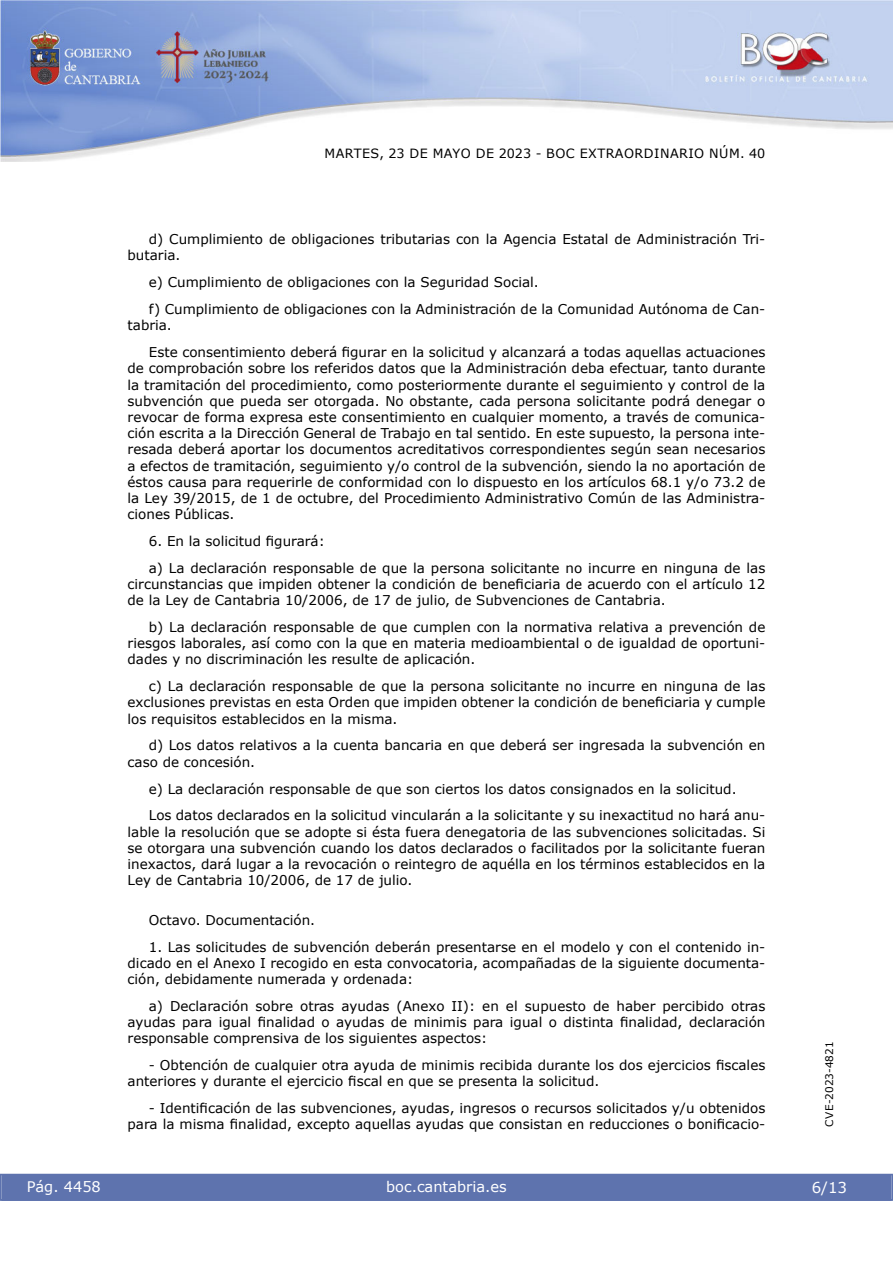
<style>
.page{position:relative;width:893px;height:1263px;background:#fff}
.page>*{position:absolute;margin:0;border:0;box-sizing:border-box;transform-origin:0 0}
.t1{font:15px "Verdana 2";color:#fff}
.t2{font:14.55px "Verdana 2";color:#fff}
.inicio_de_parrafo{font:13.5px/16.2px "Verdana 2";color:#000;text-align:justify}
.inicio_de_parrafo-2{font:13.5px/16.2px "Verdana";color:#000}
.t3{font:12.75px "Verdana 2";letter-spacing:.035em;color:#000}
.t4{font:10.5px "Verdana 2";color:#000}
.s1{font-family:"Verdana 2"}
.s2{font-family:"Verdana"}
</style>
<div class="page">
<img style="left:0;top:0;width:893px;height:161px">
<div style="left:1px;top:1174px;width:890px;height:27px;background:#5e73ae"></div>
<p class="t3" style="left:324px;top:144px;width:442px">MARTES, 23 DE MAYO DE 2023 - BOC EXTRAORDINARIO NÚM. 40</p>
<p class="inicio_de_parrafo-2" style="left:128px;top:231px;width:639px;text-indent:21px">d) Cumplimiento de obligaciones tributarias con la Agencia Estatal de Administración Tri&shy;<span class="s1">butaria.</span></p>
<p class="inicio_de_parrafo-2" style="left:149px;top:274px;width:391px">e) Cumplimiento de obligaciones con la Seguridad Social.</p>
<p class="inicio_de_parrafo-2" style="left:128px;top:301px;width:639px;text-indent:21px">f) Cumplimiento de obligaciones con la Administración de la Comunidad Autónoma de Can&shy;<span class="s1">tabria.</span></p>
<p class="inicio_de_parrafo" style="left:128px;top:344px;width:639px;text-indent:21px"><span class="s2">Este consentimiento deberá figurar en la solicitud y alcanzará a todas aquellas actuaciones </span>de comprobación sobre los referidos datos que la Administración deba efectuar, tanto durante la tramitación del procedimiento, como posteriormente durante el seguimiento y control de la subvención que pueda ser otorgada. No obstante, cada persona solicitante podrá denegar o revocar de forma expresa este consentimiento en cualquier momento, a través de comunica&shy;ción escrita a la Dirección General de Trabajo en tal sentido. En este supuesto, la persona inte&shy;resada deberá aportar los documentos acreditativos correspondientes según sean necesarios a efectos de tramitación, seguimiento y/o control de la subvención, siendo la no aportación de éstos causa para requerirle de conformidad con lo dispuesto en los artículos 68.1 y/o 73.2 de <span class="s2">la Ley 39/2015, de 1 de octubre, del Procedimiento Administrativo Común de las Administra&shy;</span>ciones Públicas.</p>
<p class="inicio_de_parrafo-2" style="left:149px;top:533px;width:178px">6. En la solicitud figurará:</p>
<p class="inicio_de_parrafo-2" style="left:128px;top:560px;width:639px;text-align:justify;text-indent:21px">a) La declaración responsable de que la persona solicitante no incurre en ninguna de las circunstancias que impiden obtener la condición de beneficiaria de acuerdo con el artículo 12 <span class="s1">de la Ley de Cantabria 10/2006, de 17 de julio, de Subvenciones de Cantabria.</span></p>
<p class="inicio_de_parrafo" style="left:128px;top:619px;width:639px;text-indent:21px"><span class="s2">b) La declaración responsable de que cumplen con la normativa relativa a prevención de </span>riesgos laborales, así como con la que en materia medioambiental o de igualdad de oportuni&shy;dades y no discriminación les resulte de aplicación.</p>
<p class="inicio_de_parrafo-2" style="left:128px;top:678px;width:639px;text-align:justify;text-indent:21px">c) La declaración responsable de que la persona solicitante no incurre en ninguna de las exclusiones previstas en esta Orden que impiden obtener la condición de beneficiaria y cumple <span class="s1">los requisitos establecidos en la misma.</span></p>
<p class="inicio_de_parrafo-2" style="left:128px;top:737px;width:639px;text-indent:21px">d) Los datos relativos a la cuenta bancaria en que deberá ser ingresada la subvención en <span class="s1">caso de concesión.</span></p>
<p class="inicio_de_parrafo-2" style="left:149px;top:780px;width:589px">e) La declaración responsable de que son ciertos los datos consignados en la solicitud.</p>
<p class="inicio_de_parrafo" style="left:128px;top:807px;width:639px;text-indent:21px">Los datos declarados en la solicitud vincularán a la solicitante y su inexactitud no hará anu&shy;lable la resolución que se adopte si ésta fuera denegatoria de las subvenciones solicitadas. Si se otorgara una subvención cuando los datos declarados o facilitados por la solicitante fueran inexactos, dará lugar a la revocación o reintegro de aquélla en los términos establecidos en la Ley de Cantabria 10/2006, de 17 de julio.</p>
<p class="inicio_de_parrafo" style="left:149px;top:911px;width:168px">Octavo. Documentación.</p>
<p class="inicio_de_parrafo" style="left:128px;top:938px;width:639px;text-indent:21px">1. Las solicitudes de subvención deberán presentarse en el modelo y con el contenido in&shy;dicado en el Anexo I recogido en esta convocatoria, acompañadas de la siguiente documenta&shy;ción, debidamente numerada y ordenada:</p>
<p class="inicio_de_parrafo-2" style="left:128px;top:998px;width:639px;text-align:justify;text-indent:21px">a) Declaración sobre otras ayudas (Anexo II): en el supuesto de haber percibido otras ayudas para igual finalidad o ayudas de minimis para igual o distinta finalidad, declaración <span class="s1">responsable comprensiva de los siguientes aspectos:</span></p>
<p class="inicio_de_parrafo-2" style="left:128px;top:1057px;width:639px;text-indent:21px">- Obtención de cualquier otra ayuda de minimis recibida durante los dos ejercicios fiscales anteriores y durante el ejercicio fiscal en que se presenta la solicitud.</p>
<p class="inicio_de_parrafo-2" style="left:128px;top:1100px;width:639px;text-align:right">- Identificación de las subvenciones, ayudas, ingresos o recursos solicitados y/u obtenidos para la misma finalidad, excepto aquellas ayudas que consistan en reducciones o bonificacio<span class="s1">-</span></p>
<p class="t2" style="left:27px;top:1177px;width:76px">Pág. 4458</p>
<p class="t2" style="left:386px;top:1177px;width:122px">boc.cantabria.es</p>
<p class="t4" style="left:822px;top:1126px;width:87px;rotate:-90deg">CVE-2023-4821</p>
<p class="t1" style="left:812px;top:1177px;width:37px">6/13</p>
</div>
